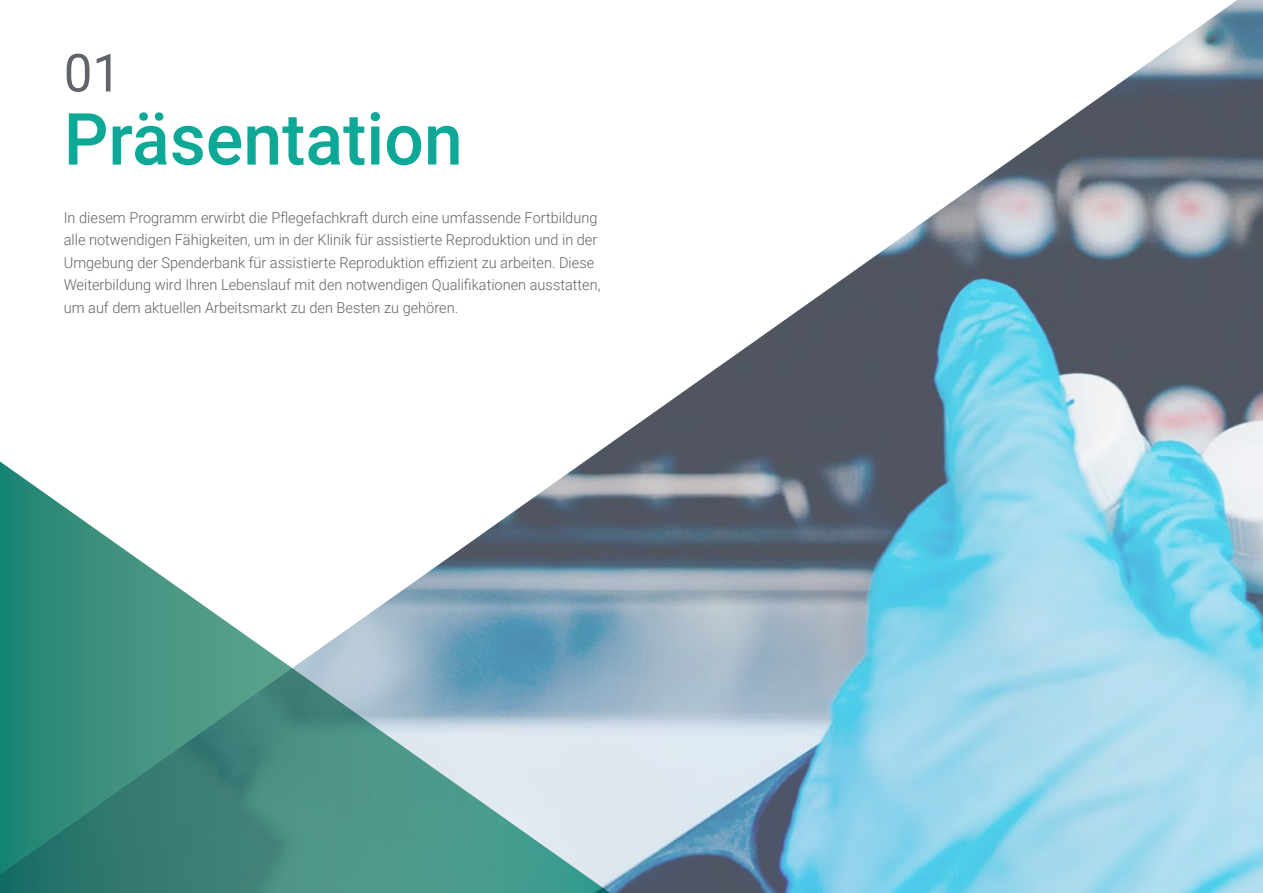
<style>
.page{position:relative;width:1263px;height:893px;background:#fff}
.page>*{position:absolute;margin:0;border:0;box-sizing:border-box;transform-origin:0 0}
.t1{font:500 72px "Roboto";color:#0ea996}
.t2{font:52.5px "Roboto";color:#61646a}
.t3{font:300 15px/22.5px "Roboto";color:#61646a}
</style>
<div class="page">
<img style="left:606px;top:0;width:657px;height:893px">
<svg style="left:0;top:446px;width:640px;height:447px"></svg>
<h2 class="t2" style="left:64px;top:36px;width:59px">01</h2>
<h1 class="t1" style="left:64px;top:89px;width:400px">Präsentation</h1>
<p class="t3" style="left:64px;top:205px;width:538px">In diesem Programm erwirbt die Pflegefachkraft durch eine umfassende Fortbildung alle notwendigen Fähigkeiten, um in der Klinik für assistierte Reproduktion und in der Umgebung der Spenderbank für assistierte Reproduktion effizient zu arbeiten. Diese Weiterbildung wird Ihren Lebenslauf mit den notwendigen Qualifikationen ausstatten, um auf dem aktuellen Arbeitsmarkt zu den Besten zu gehören.</p>
</div>
